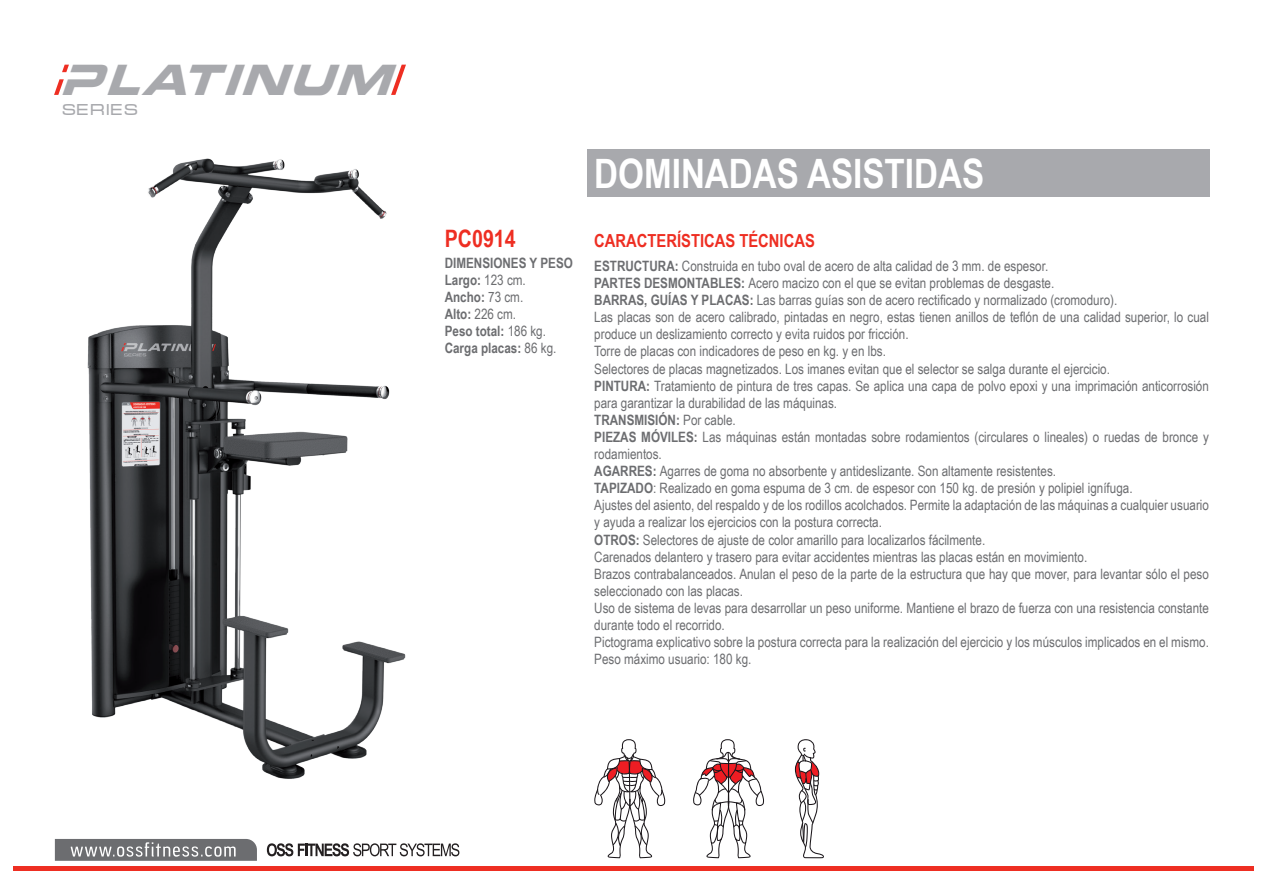
<style>
.page{position:relative;width:1263px;height:893px;background:#fff}
.page>*{position:absolute;margin:0;border:0;box-sizing:border-box;transform-origin:0 0}
.t1{font:italic 41.85px "Criovision Font";color:#a8a9ad}
.t2{font:700 40.5px "Arial Narrow";color:#fff}
.t3{font:700 24px "Arial Narrow";color:#ee2e22}
.Texto{font:700 18px "Arial Narrow";color:#ee2e22}
.t4{font:15.9px "Microgramma Normal";color:#a8a9ad}
.Texto-2{font:14.25px/17.1px "Arial Narrow";color:#6c6d70}
.Texto-3{font:700 14.25px "Arial Narrow";color:#6c6d70}
.s1{font-weight:400}
.s2{font-weight:700}
</style>
<div class="page">
<hr style="left:14px;top:866px;width:1240px;height:4px;background:#ee2e22">
<svg style="left:55px;top:839px;width:202px;height:22px;background:#818284"></svg>
<svg style="left:267px;top:843px;width:192px;height:13px"></svg>
<div style="left:588px;top:149px;width:622px;height:47px;background:#a8a9ad"></div>
<svg style="left:391px;top:65px;width:15px;height:30px"></svg>
<svg style="left:62px;top:65px;width:7px;height:7px"></svg>
<svg style="left:54px;top:79px;width:10px;height:16px"></svg>
<img style="left:87px;top:158px;width:319px;height:621px">
<svg style="left:795px;top:739px;width:29px;height:119px"></svg>
<svg style="left:594px;top:739px;width:71px;height:119px"></svg>
<svg style="left:693px;top:739px;width:71px;height:119px"></svg>
<h1 class="t1" style="left:59px;top:54px;width:102px">PL</h1>
<p class="t4" style="left:62px;top:102px;width:78px">SERIES</p>
<h1 class="t1" style="left:137px;top:54px;width:272px">ATINUM</h1>
<p class="t3" style="left:445px;top:220px;width:73px">PC0914</p>
<p class="Texto-3" style="left:445px;top:252px;width:130px">DIMENSIONES Y PESO</p>
<p class="Texto-3" style="left:445px;top:269px;width:83px">Largo: <span class="s1">123 cm.</span></p>
<p class="Texto-3" style="left:445px;top:286px;width:80px">Ancho: <span class="s1">73 cm.</span></p>
<p class="Texto-2" style="left:445px;top:305px;width:73px"><span class="s2">Alto:</span> 226 cm.</p>
<p class="Texto-3" style="left:445px;top:320px;width:103px">Peso total: <span class="s1">186 kg.</span></p>
<p class="Texto-3" style="left:445px;top:337px;width:113px">Carga placas: <span class="s1">86 kg.</span></p>
<p class="t2" style="left:594px;top:143px;width:391px">DOMINADAS ASISTIDAS</p>
<p class="Texto" style="left:594px;top:227px;width:222px">CARACTERÍSTICAS TÉCNICAS</p>
<p class="Texto-2" style="left:594px;top:257px;width:456px"><span class="s2">ESTRUCTURA:</span> Construida en tubo oval de acero de alta calidad de 3 mm. de espesor.</p>
<p class="Texto-2" style="left:594px;top:274px;width:462px"><span class="s2">PARTES DESMONTABLES:</span> Acero macizo con el que se evitan problemas de desgaste.</p>
<p class="Texto-2" style="left:594px;top:291px;width:524px"><span class="s2">BARRAS, GUÍAS Y PLACAS:</span> Las barras guías son de acero rectificado y normalizado (cromoduro).</p>
<p class="Texto-2" style="left:594px;top:308px;width:616px">Las placas son de acero calibrado, pintadas en negro, estas tienen anillos de teflón de una calidad superior, lo cual produce un deslizamiento correcto y evita ruidos por fricción.</p>
<p class="Texto-2" style="left:594px;top:342px;width:293px">Torre de placas con indicadores de peso en kg. y en lbs.</p>
<p class="Texto-2" style="left:594px;top:359px;width:517px">Selectores de placas magnetizados. Los imanes evitan que el selector se salga durante el ejercicio.</p>
<p class="Texto-2" style="left:594px;top:376px;width:616px"><span class="s2">PINTURA:</span> Tratamiento de pintura de tres capas. Se aplica una capa de polvo epoxi y una imprimación anticorrosión para garantizar la durabilidad de las máquinas.</p>
<p class="Texto-3" style="left:594px;top:409px;width:143px">TRANSMISIÓN: <span class="s1">Por cable.</span></p>
<p class="Texto-2" style="left:594px;top:428px;width:616px"><span class="s2">PIEZAS MÓVILES:</span> Las máquinas están montadas sobre rodamientos (circulares o lineales) o ruedas de bronce y rodamientos.</p>
<p class="Texto-2" style="left:594px;top:462px;width:463px"><span class="s2">AGARRES:</span> Agarres de goma no absorbente y antideslizante. Son altamente resistentes.</p>
<p class="Texto-2" style="left:594px;top:479px;width:540px"><span class="s2">TAPIZADO</span>: Realizado en goma espuma de 3 cm. de espesor con 150 kg. de presión y polipiel ignífuga.</p>
<p class="Texto-2" style="left:594px;top:496px;width:616px">Ajustes del asiento, del respaldo y de los rodillos acolchados. Permite la adaptación de las máquinas a cualquier usuario y ayuda a realizar los ejercicios con la postura correcta.</p>
<p class="Texto-2" style="left:594px;top:530px;width:392px"><span class="s2">OTROS:</span> Selectores de ajuste de color amarillo para localizarlos fácilmente.</p>
<p class="Texto-2" style="left:594px;top:547px;width:494px">Carenados delantero y trasero para evitar accidentes mientras las placas están en movimiento.</p>
<p class="Texto-2" style="left:594px;top:565px;width:616px">Brazos contrabalanceados. Anulan el peso de la parte de la estructura que hay que mover, para levantar sólo el peso seleccionado con las placas.</p>
<p class="Texto-2" style="left:594px;top:599px;width:616px">Uso de sistema de levas para desarrollar un peso uniforme. Mantiene el brazo de fuerza con una resistencia constante durante todo el recorrido.</p>
<p class="Texto-2" style="left:594px;top:633px;width:616px">Pictograma explicativo sobre la postura correcta para la realización del ejercicio y los músculos implicados en el mismo.</p>
<p class="Texto-2" style="left:594px;top:650px;width:159px">Peso máximo usuario: 180 kg.</p>
</div>
